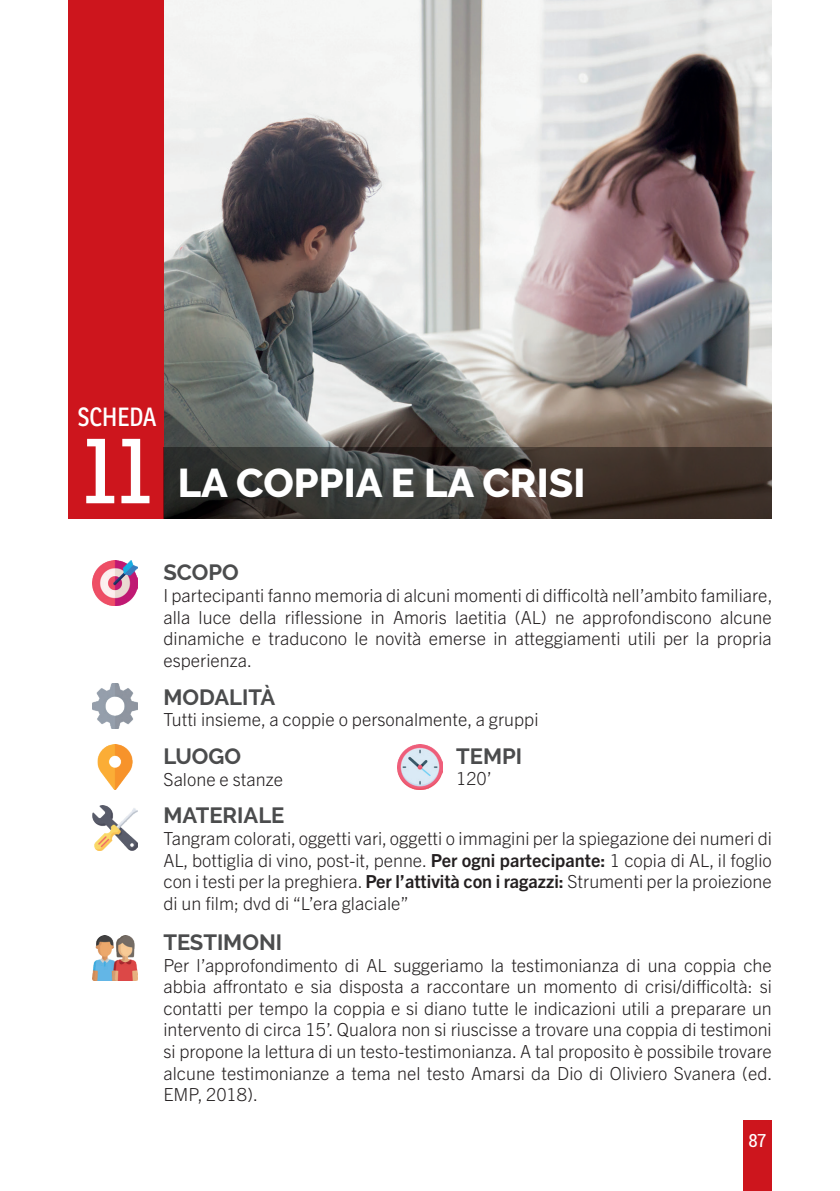
<style>
.page{position:relative;width:840px;height:1191px;background:#fff}
.page>*{position:absolute;margin:0;border:0;box-sizing:border-box;transform-origin:0 0}
.t1{font:94px "Ronnia Cond";color:#fff}
.t2{font:800 40px "Raleway";color:#fff}
.t3{font:25.6px "Ronnia Cond";color:#fff}
.t4{font:700 22px "Raleway";color:#4b4c4d}
.t5{font:300 18px/21.6px "Trade Gothic Next LT Pro";color:#231f20;text-align:justify}
.t6{font:condensed 18px "Roboto";color:#fff}
.s1{font-weight:700}
</style>
<div class="page">
<img style="left:163px;top:0;width:608px;height:447px">
<div style="left:68px;top:0;width:95px;height:518px;background:#cd151d"></div>
<svg style="left:163px;top:447px;width:608px;height:71px;background:#3a342f"></svg>
<div style="left:743px;top:1120px;width:28px;height:71px;background:#cd151d"></div>
<img style="left:92px;top:560px;width:45px;height:46px">
<img style="left:92px;top:683px;width:45px;height:45px">
<img style="left:97px;top:744px;width:36px;height:45px">
<img style="left:92px;top:805px;width:45px;height:46px">
<img style="left:397px;top:744px;width:45px;height:45px">
<img style="left:92px;top:935px;width:45px;height:45px">
<h3 class="t3" style="left:78px;top:401px;width:80px">SCHEDA</h3>
<h1 class="t1" style="left:82px;top:411px;width:72px">11</h1>
<h2 class="t2" style="left:178px;top:460px;width:409px">LA COPPIA E LA CRISI</h2>
<p class="t4" style="left:163px;top:560px;width:77px">SCOPO</p>
<p class="t5" style="left:163px;top:583px;width:610px">I partecipanti fanno memoria di alcuni momenti di difficoltà nell’ambito familiare, alla luce della riflessione in Amoris laetitia (AL) ne approfondiscono alcune dinamiche e traducono le novità emerse in atteggiamenti utili per la propria esperienza.</p>
<p class="t4" style="left:163px;top:684px;width:113px">MODALITÀ</p>
<p class="t5" style="left:163px;top:707px;width:376px">Tutti insieme, a coppie o personalmente, a gruppi</p>
<p class="t4" style="left:163px;top:743px;width:79px">LUOGO</p>
<p class="t5" style="left:163px;top:767px;width:121px">Salone e stanze</p>
<p class="t4" style="left:163px;top:803px;width:122px">MATERIALE</p>
<p class="t5" style="left:163px;top:826px;width:609px">Tangram colorati, oggetti vari, oggetti o immagini per la spiegazione dei numeri di AL, bottiglia di vino, post-it, penne. <span class="s1">Per ogni partecipante:</span> 1 copia di AL, il foglio con i testi per la preghiera. <span class="s1">Per l’attività con i ragazzi:</span> Strumenti per la proiezione di un film; dvd di “L’era glaciale”</p>
<p class="t4" style="left:163px;top:929px;width:120px">TESTIMONI</p>
<p class="t5" style="left:163px;top:953px;width:610px">Per l’approfondimento di AL suggeriamo la testimonianza di una coppia che abbia affrontato e sia disposta a raccontare un momento di crisi/difficoltà: si contatti per tempo la coppia e si diano tutte le indicazioni utili a preparare un intervento di circa 15’. Qualora non si riuscisse a trovare una coppia di testimoni si propone la lettura di un testo-testimonianza. A tal proposito è possibile trovare alcune testimonianze a tema nel testo Amarsi da Dio di Oliviero Svanera (ed.<br>EMP, 2018).</p>
<p class="t4" style="left:456px;top:743px;width:67px">TEMPI</p>
<p class="t5" style="left:456px;top:767px;width:37px">120’</p>
<p class="t6" style="left:748px;top:1128px;width:20px">87</p>
</div>
